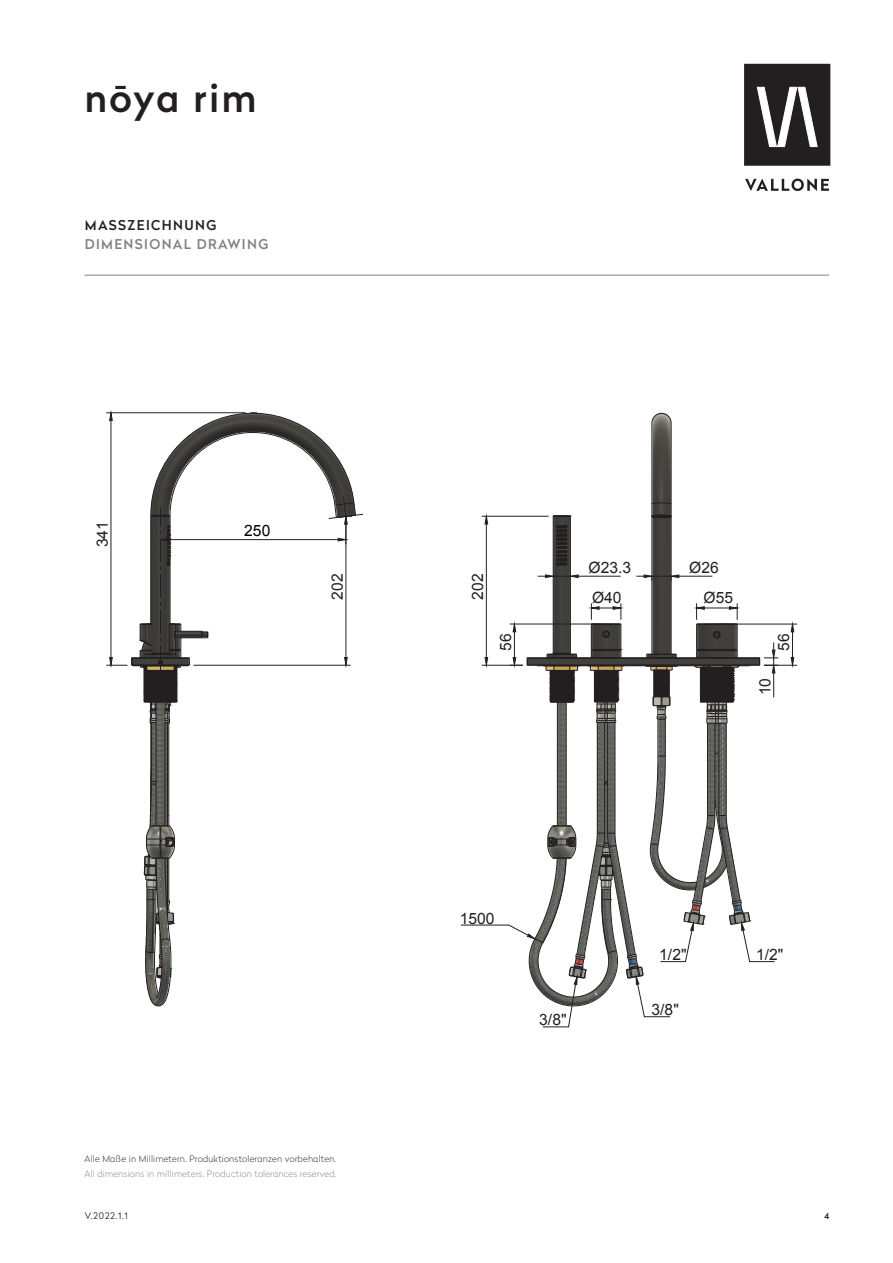
<style>
.page{position:relative;width:893px;height:1263px;background:#fff}
.page>*{position:absolute;margin:0;border:0;box-sizing:border-box;transform-origin:0 0}
.t1{font:500 38.55px "Radikal";letter-spacing:.06em;color:#231f20}
.t2{font:15.6px "Arial";color:#231f20}
.t3{font:15.6px "Arial";color:#000}
.Überschrift_EN{font:500 13.5px "Radikal";letter-spacing:.1em;color:#808285}
.Überschrift_DE{font:500 13.5px "Radikal";letter-spacing:.1em;color:#231f20}
.t4{font:100 9px "Radikal";letter-spacing:.02em;color:#808285}
.t5{font:100 9px "Radikal";letter-spacing:.02em;color:#231f20}
.t6{font:300 9px "Radikal";color:#231f20}
.t7{font:500 9px "Radikal";color:#231f20}
</style>
<div class="page">
<svg style="left:745px;top:179px;width:84px;height:12px"></svg>
<div style="left:745px;top:65px;width:84px;height:99px;background:#231f20"></div>
<div style="left:744px;top:64px;width:86px;height:102px;border:3px solid #231f20"></div>
<svg style="left:757px;top:87px;width:61px;height:60px"></svg>
<hr style="left:84px;top:275px;width:745px;height:1px;background:#808285">
<img style="left:527px;top:424px;width:233px;height:329px">
<hr style="left:527px;top:657px;width:232px;height:1px;background:#231f20">
<hr style="left:527px;top:665px;width:232px;height:1px;background:#231f20">
<hr style="left:527px;top:658px;width:232px;height:1px;background:#231f20">
<hr style="left:553px;top:516px;width:1px;height:137px;background:#231f20">
<hr style="left:570px;top:516px;width:1px;height:137px;background:#231f20">
<svg style="left:552px;top:515px;width:19px;height:2px"></svg>
<hr style="left:715px;top:723px;width:1px;height:92px;background:#231f20">
<hr style="left:707px;top:723px;width:1px;height:92px;background:#231f20">
<hr style="left:726px;top:723px;width:1px;height:92px;background:#231f20">
<hr style="left:719px;top:723px;width:1px;height:92px;background:#231f20">
<hr style="left:566px;top:702px;width:1px;height:124px;background:#231f20">
<hr style="left:557px;top:702px;width:1px;height:124px;background:#231f20">
<svg style="left:546px;top:652px;width:31px;height:6px"></svg>
<svg style="left:537px;top:666px;width:44px;height:37px"></svg>
<hr style="left:615px;top:722px;width:1px;height:111px;background:#231f20">
<hr style="left:607px;top:722px;width:1px;height:111px;background:#231f20">
<svg style="left:556px;top:525px;width:12px;height:41px"></svg>
<hr style="left:604px;top:722px;width:1px;height:111px;background:#231f20">
<hr style="left:597px;top:722px;width:1px;height:111px;background:#231f20">
<svg style="left:651px;top:502px;width:21px;height:16px"></svg>
<svg style="left:651px;top:413px;width:21px;height:11px"></svg>
<hr style="left:671px;top:423px;width:1px;height:81px;background:#231f20">
<hr style="left:652px;top:423px;width:1px;height:81px;background:#231f20">
<hr style="left:652px;top:516px;width:1px;height:138px;background:#231f20">
<hr style="left:671px;top:516px;width:1px;height:138px;background:#231f20">
<svg style="left:646px;top:653px;width:31px;height:5px"></svg>
<svg style="left:587px;top:666px;width:38px;height:57px"></svg>
<hr style="left:665px;top:719px;width:1px;height:37px;background:#231f20">
<hr style="left:658px;top:719px;width:1px;height:37px;background:#231f20">
<svg style="left:645px;top:666px;width:33px;height:54px"></svg>
<svg style="left:694px;top:666px;width:46px;height:58px"></svg>
<hr style="left:168px;top:723px;width:1px;height:92px;background:#231f20">
<hr style="left:165px;top:702px;width:1px;height:124px;background:#231f20">
<hr style="left:156px;top:702px;width:1px;height:124px;background:#231f20">
<hr style="left:167px;top:722px;width:1px;height:104px;background:#231f20">
<hr style="left:151px;top:723px;width:1px;height:30px;background:#231f20">
<svg style="left:144px;top:753px;width:31px;height:254px"></svg>
<hr style="left:578px;top:576px;width:43px;height:1px;background:#231f20">
<svg style="left:538px;top:574px;width:41px;height:4px"></svg>
<hr style="left:679px;top:576px;width:33px;height:1px;background:#231f20">
<svg style="left:636px;top:574px;width:44px;height:7px"></svg>
<svg style="left:591px;top:603px;width:31px;height:55px"></svg>
<svg style="left:696px;top:603px;width:42px;height:55px"></svg>
<hr style="left:510px;top:624px;width:91px;height:1px;background:#231f20">
<svg style="left:510px;top:623px;width:18px;height:43px"></svg>
<hr style="left:764px;top:665px;width:33px;height:1px;background:#231f20">
<hr style="left:721px;top:624px;width:76px;height:1px;background:#231f20">
<svg style="left:790px;top:623px;width:4px;height:43px"></svg>
<svg style="left:759px;top:642px;width:19px;height:55px"></svg>
<hr style="left:482px;top:665px;width:41px;height:1px;background:#231f20">
<hr style="left:482px;top:516px;width:67px;height:1px;background:#231f20">
<hr style="left:486px;top:524px;width:1px;height:133px;background:#231f20">
<svg style="left:484px;top:657px;width:4px;height:9px"></svg>
<svg style="left:484px;top:515px;width:4px;height:10px"></svg>
<svg style="left:106px;top:410px;width:258px;height:314px"></svg>
<svg style="left:460px;top:753px;width:315px;height:275px"></svg>
<h1 class="t1" style="left:84px;top:70px;width:174px">nōya rim</h1>
<p class="Überschrift_DE" style="left:85px;top:215px;width:133px">MASSZEICHNUNG</p>
<p class="Überschrift_EN" style="left:85px;top:235px;width:185px">DIMENSIONAL DRAWING</p>
<p class="t2" style="left:92px;top:547px;width:28px;rotate:-90deg">341</p>
<p class="t3" style="left:244px;top:521px;width:28px">250</p>
<p class="t2" style="left:327px;top:600px;width:28px;rotate:-90deg">202</p>
<p class="t5" style="left:84px;top:1152px;width:253px">Alle Maße in Millimetern. Produktionstoleranzen vorbehalten.</p>
<p class="t4" style="left:84px;top:1167px;width:253px">All dimensions in millimeters. Production tolerances reserved.</p>
<p class="t2" style="left:467px;top:600px;width:28px;rotate:-90deg">202</p>
<p class="t2" style="left:589px;top:557px;width:44px">Ø23.3</p>
<p class="t2" style="left:689px;top:557px;width:31px">Ø26</p>
<p class="t2" style="left:592px;top:588px;width:31px">Ø40</p>
<p class="t2" style="left:704px;top:588px;width:31px">Ø55</p>
<p class="t2" style="left:495px;top:651px;width:19px;rotate:-90deg">56</p>
<p class="t2" style="left:774px;top:651px;width:19px;rotate:-90deg">56</p>
<p class="t2" style="left:755px;top:695px;width:19px;rotate:-90deg">10</p>
<p class="t2" style="left:460px;top:908px;width:36px">1500</p>
<p class="t2" style="left:539px;top:1009px;width:29px">3/8"</p>
<p class="t2" style="left:659px;top:944px;width:29px">1/2"</p>
<p class="t2" style="left:756px;top:944px;width:29px">1/2"</p>
<p class="t2" style="left:652px;top:999px;width:29px">3/8"</p>
<p class="t6" style="left:85px;top:1209px;width:45px">V.2022.1.1</p>
<p class="t7" style="left:824px;top:1209px;width:7px">4</p>
</div>
